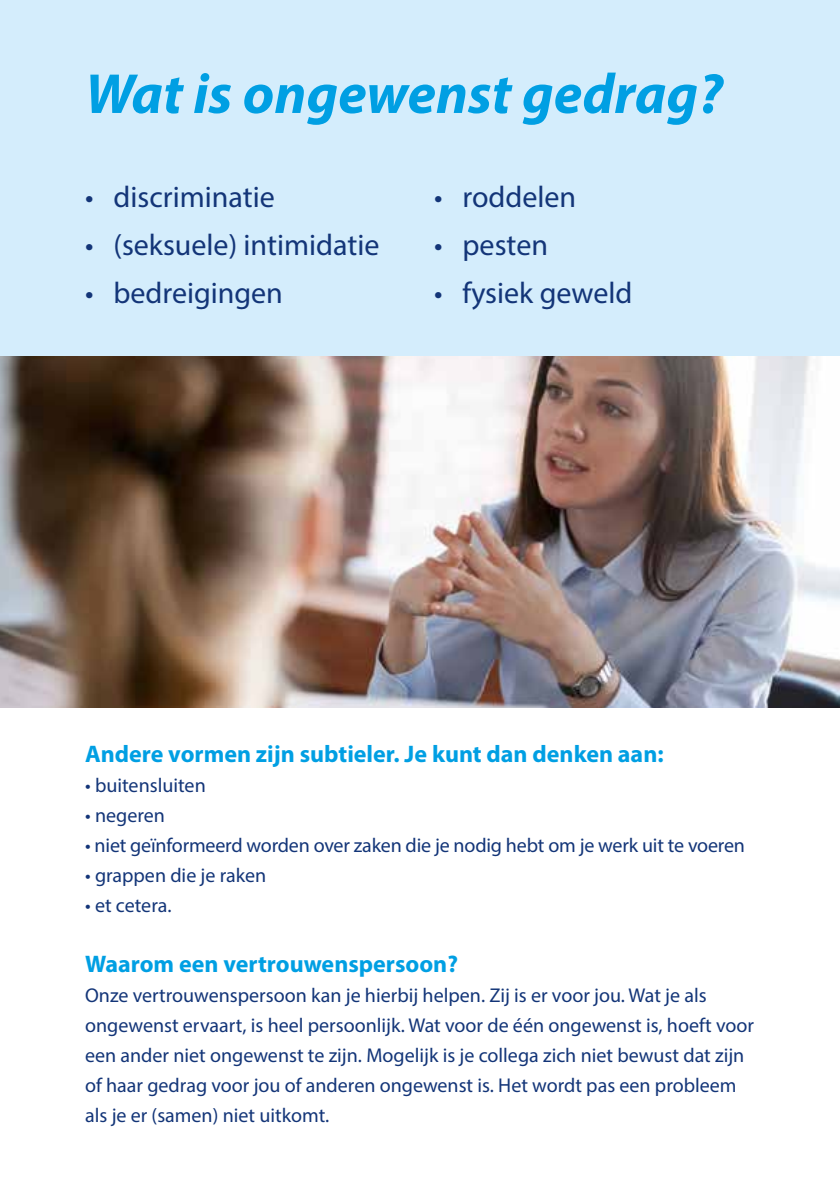
<style>
.page{position:relative;width:840px;height:1191px;background:#fff}
.page>*{position:absolute;margin:0;border:0;box-sizing:border-box;transform-origin:0 0}
.t1{font:italic 700 56.8px "Myriad Pro";color:#009fe3}
.t2{font:30px "Myriad Pro";color:#133578}
.t3{font:700 24px "Myriad Pro";color:#009fe3}
.t4{font:20px/30px "Myriad Pro";color:#133578}
</style>
<div class="page">
<img style="left:0;top:356px;width:839px;height:351px">
<div style="left:0;top:0;width:839px;height:356px;background:#d4edfc"></div>
<h1 class="t1" style="left:85px;top:57px;width:639px">Wat is ongewenst gedrag?</h1>
<h2 class="t2" style="left:85px;top:178px;width:191px">• discriminatie</h2>
<h2 class="t2" style="left:85px;top:226px;width:296px">• (seksuele) intimidatie</h2>
<h2 class="t2" style="left:85px;top:274px;width:199px">• bedreigingen</h2>
<h2 class="t2" style="left:434px;top:178px;width:143px">• roddelen</h2>
<h2 class="t2" style="left:434px;top:226px;width:115px">• pesten</h2>
<h2 class="t2" style="left:434px;top:274px;width:200px">• fysiek geweld</h2>
<p class="t3" style="left:85px;top:738px;width:579px">Andere vormen zijn subtieler. Je kunt dan denken aan:</p>
<p class="t4" style="left:85px;top:770px;width:122px">• buitensluiten</p>
<p class="t4" style="left:85px;top:800px;width:81px">• negeren</p>
<p class="t4" style="left:85px;top:830px;width:661px">• niet geïnformeerd worden over zaken die je nodig hebt om je werk uit te voeren</p>
<p class="t4" style="left:85px;top:860px;width:183px">• grappen die je raken</p>
<p class="t4" style="left:85px;top:890px;width:88px">• et cetera.</p>
<p class="t3" style="left:85px;top:948px;width:374px">Waarom een vertrouwenspersoon?</p>
<p class="t4" style="left:85px;top:980px;width:670px">Onze vertrouwenspersoon kan je hierbij helpen. Zij is er voor jou. Wat je als ongewenst ervaart, is heel persoonlijk. Wat voor de één ongewenst is, hoeft voor een ander niet ongewenst te zijn. Mogelijk is je collega zich niet bewust dat zijn of haar gedrag voor jou of anderen ongewenst is. Het wordt pas een probleem als je er (samen) niet uitkomt.</p>
</div>
